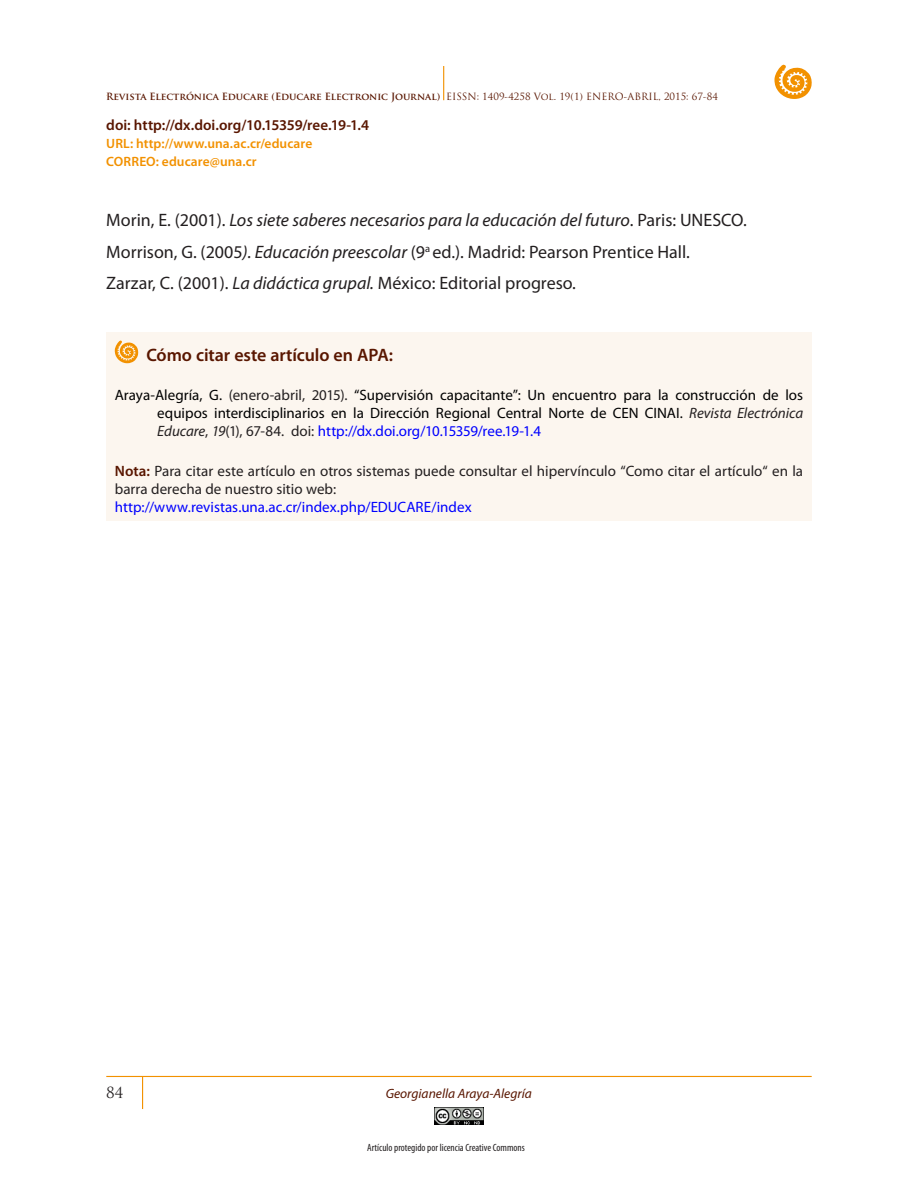
<style>
.page{position:relative;width:918px;height:1188px;background:#fff}
.page>*{position:absolute;margin:0;border:0;box-sizing:border-box;transform-origin:0 0}
.t1{font:18px "Myriad Pro";color:#231f20}
.t2{font:italic 18px "Myriad Pro";color:#231f20}
._1-TITULO_PRINCIPAL{font:600 18px "Myriad Pro";letter-spacing:-.01em;color:#591600}
._1-TITULO_PRINCIPAL-2{font:15px/18px "Myriad Pro";color:#000;text-align:justify}
._1-TITULO_PRINCIPAL-3{font:15px/18px "Myriad Pro";color:#231f20}
._1-TITULO_PRINCIPAL-4{font:15px "Myriad Pro";color:#00f}
.t3{font:600 15px "Myriad Pro";color:#591600}
.t4{font:15px "Trajan Pro";color:#231f20}
.t5{font:600 13.5px/18px "Myriad Pro";letter-spacing:.005em;color:#f29100}
.t6{font:italic 13.5px "Myriad Pro";color:#591600}
.t7{font:condensed 10.5px "Myriad Pro";color:#231f20}
.t8{font:700 9.75px "Trajan Pro";color:#591600}
.s1{font-weight:400}
.s2{font-style:normal}
.s3{font-style:italic}
.s4{color:#231f20}
.s5{font-style:italic;color:#231f20}
.s6{color:#00f}
.s7{font-weight:600;color:#591600}
</style>
<div class="page">
<hr style="left:106px;top:1076px;width:706px;height:1px;background:#f29100">
<hr style="left:142px;top:1076px;width:1px;height:33px;background:#f29100">
<svg style="left:106px;top:64px;width:706px;height:36px"></svg>
<img style="left:434px;top:1107px;width:50px;height:17px">
<div style="left:106px;top:332px;width:706px;height:189px;background:#fcf6ef"></div>
<svg style="left:115px;top:340px;width:24px;height:23px"></svg>
<p class="t8" style="left:106px;top:90px;width:613px">Revista Electrónica Educare (Educare Electronic Journal) <span class="s1">EISSN: 1409-4258 Vol. 19(1) ENERO-ABRIL, 2015: 67-84</span></p>
<p class="t3" style="left:106px;top:115px;width:264px">doi: http://dx.doi.org/10.15359/ree.19-1.4</p>
<p class="t5" style="left:106px;top:134px;width:208px">URL: http://www.una.ac.cr/educare<br>CORREO: educare@una.cr</p>
<p class="t2" style="left:106px;top:209px;width:642px"><span class="s2">Morin, E. (2001).</span> Los siete saberes necesarios para la educación del futuro<span class="s2">. Paris: UNESCO.</span></p>
<p class="t1" style="left:106px;top:241px;width:585px">Morrison, G. (2005<span class="s3">). Educación preescolar</span> (9<sup>a</sup> ed.). Madrid: Pearson Prentice Hall.</p>
<p class="t1" style="left:106px;top:272px;width:471px">Zarzar, C. (2001). <span class="s3">La didáctica grupal.</span> México: Editorial progreso.</p>
<p class="_1-TITULO_PRINCIPAL" style="left:146px;top:344px;width:248px">Cómo citar este artículo en APA:</p>
<p class="_1-TITULO_PRINCIPAL-2" style="left:157px;top:386px;width:647px;text-indent:-43px">Araya-Alegría, G. <span class="s4">(enero-abril, 2015).</span> “Supervisión capacitante”: Un encuentro para la construcción de los equipos interdisciplinarios en la Dirección Regional Central Norte de CEN CINAI. <span class="s5">Revista Electrónica Educare</span><span class="s4">,</span> <span class="s5">19</span><span class="s4">(1), 67-84. doi:</span> <span class="s6">http://dx.doi.org/10.15359/ree.19-1.4</span></p>
<p class="_1-TITULO_PRINCIPAL-3" style="left:115px;top:461px;width:690px"><span class="s7">Nota:</span> Para citar este artículo en otros sistemas puede consultar el hipervínculo “Como citar el artículo“ en la barra derecha de nuestro sitio web:</p>
<p class="_1-TITULO_PRINCIPAL-4" style="left:115px;top:497px;width:358px">http://www.revistas.una.ac.cr/index.php/EDUCARE/index</p>
<p class="t4" style="left:106px;top:1083px;width:19px">84</p>
<p class="t6" style="left:386px;top:1085px;width:148px">Georgianella Araya-Alegría</p>
<p class="t7" style="left:367px;top:1141px;width:159px">Artículo protegido por licencia Creative Commons</p>
</div>
